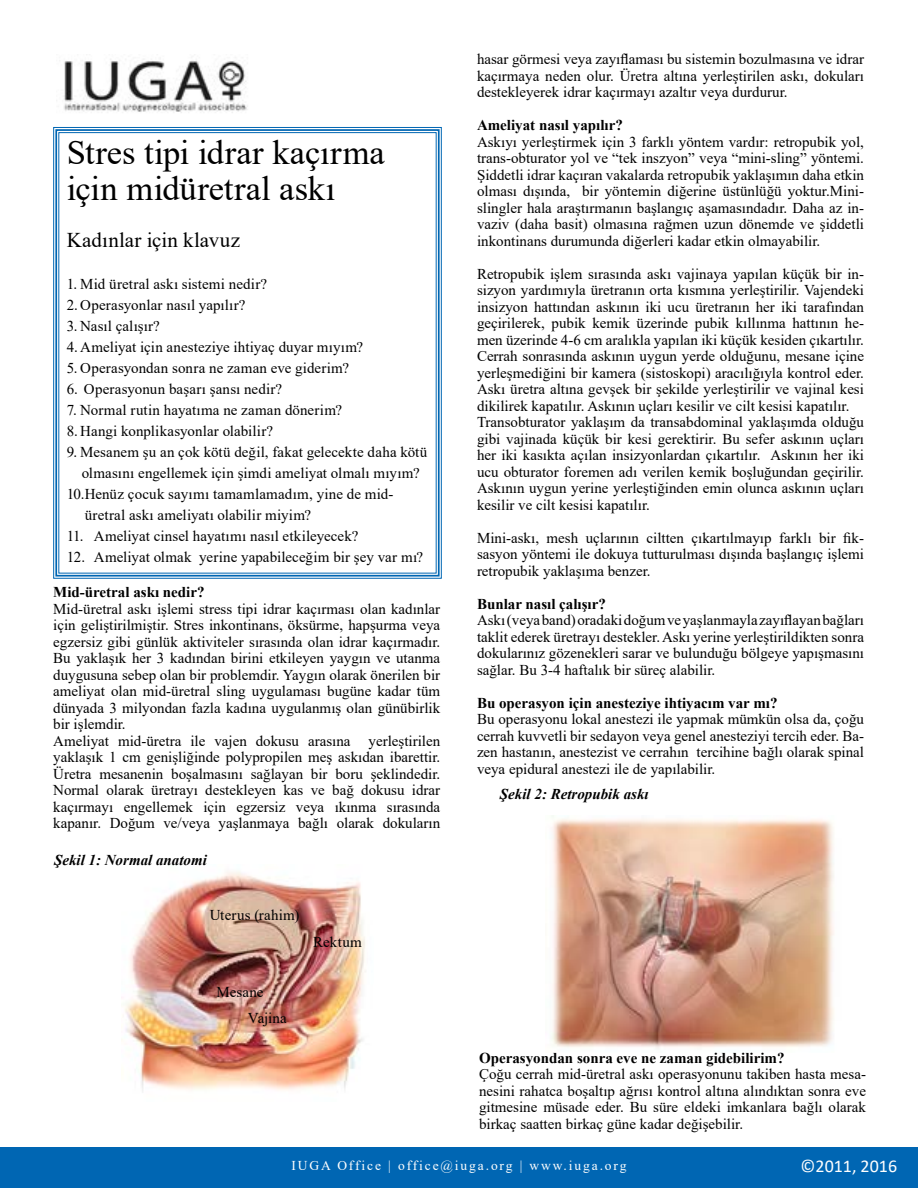
<style>
.page{position:relative;width:918px;height:1188px;background:#fff}
.page>*{position:absolute;margin:0;border:0;box-sizing:border-box;transform-origin:0 0}
.t1{font:34.5px/36px "Times New Roman";color:#000}
.t2{font:21px "Times New Roman";letter-spacing:.01em;color:#000}
.t3{font:18px "Calibri";color:#fff}
.t4{font:15px/16.5px "Times New Roman";color:#000;text-align:justify}
.t5{font:700 15px "Times New Roman";color:#000}
.t6{font:italic 700 15px "Times New Roman";color:#000}
.t7{font:13.5px "Times New Roman";letter-spacing:.14em;color:#fff}
</style>
<div class="page">
<div style="left:0;top:1147px;width:918px;height:41px;background:#0066b3"></div>
<img style="left:64px;top:59px;width:184px;height:54px">
<svg style="left:53px;top:127px;width:389px;height:452px"></svg>
<div style="left:55px;top:129px;width:385px;height:448px;border:2px solid #0066b3"></div>
<img style="left:125px;top:871px;width:241px;height:221px">
<img style="left:552px;top:819px;width:282px;height:230px">
<h1 class="t1" style="left:67px;top:134px;width:320px">Stres tipi idrar kaçırma için midüretral askı</h1>
<h2 class="t2" style="left:67px;top:225px;width:175px">Kadınlar için klavuz</h2>
<p class="t4" style="left:67px;top:275px;width:202px">1. Mid üretral askı sistemi nedir?</p>
<p class="t4" style="left:67px;top:296px;width:180px">2. Operasyonlar nasıl yapılır?</p>
<p class="t4" style="left:67px;top:317px;width:95px">3. Nasıl çalışır?</p>
<p class="t4" style="left:67px;top:338px;width:298px">4. Ameliyat için anesteziye ihtiyaç duyar mıyım?</p>
<p class="t4" style="left:67px;top:359px;width:284px">5. Operasyondan sonra ne zaman eve giderim?</p>
<p class="t4" style="left:67px;top:380px;width:217px">6. Operasyonun başarı şansı nedir?</p>
<p class="t4" style="left:67px;top:401px;width:277px">7. Normal rutin hayatıma ne zaman dönerim?</p>
<p class="t4" style="left:67px;top:422px;width:208px">8. Hangi konplikasyonlar olabilir?</p>
<p class="t4" style="left:67px;top:443px;width:362px">9. Mesanem şu an çok kötü değil, fakat gelecekte daha kötü</p>
<p class="t4" style="left:82px;top:464px;width:339px">olmasını engellemek için şimdi ameliyat olmalı mıyım?</p>
<p class="t4" style="left:67px;top:485px;width:328px">10.Henüz çocuk sayımı tamamlamadım, yine de mid-</p>
<p class="t4" style="left:85px;top:506px;width:228px">üretral askı ameliyatı olabilir miyim?</p>
<p class="t4" style="left:67px;top:527px;width:293px">11. Ameliyat cinsel hayatımı nasıl etkileyecek?</p>
<p class="t4" style="left:67px;top:548px;width:358px">12. Ameliyat olmak yerine yapabileceğim bir şey var mı?</p>
<p class="t5" style="left:53px;top:582px;width:153px">Mid-üretral askı nedir?</p>
<p class="t4" style="left:53px;top:600px;width:389px;text-align:left">Mid-üretral askı işlemi stress tipi idrar kaçırması olan kadınlar için geliştirilmiştir. Stres inkontinans, öksürme, hapşurma veya egzersiz gibi günlük aktiviteler sırasında olan idrar kaçırmadır.<br>Bu yaklaşık her 3 kadından birini etkileyen yaygın ve utanma duygusuna sebep olan bir problemdir. Yaygın olarak önerilen bir ameliyat olan mid-üretral sling uygulaması bugüne kadar tüm dünyada 3 milyondan fazla kadına uygulanmış olan günübirlik bir işlemdir.<br>Ameliyat mid-üretra ile vajen dokusu arasına yerleştirilen yaklaşık 1 cm genişliğinde polypropilen meş askıdan ibarettir.<br>Üretra mesanenin boşalmasını sağlayan bir boru şeklindedir.<br>Normal olarak üretrayı destekleyen kas ve bağ dokusu idrar kaçırmayı engellemek için egzersiz veya ıkınma sırasında kapanır. Doğum ve/veya yaşlanmaya bağlı olarak dokuların</p>
<p class="t6" style="left:54px;top:850px;width:154px">Şekil 1: Normal anatomi</p>
<p class="t4" style="left:210px;top:906px;width:91px">Uterus (rahim)</p>
<p class="t4" style="left:313px;top:933px;width:50px">Rektum</p>
<p class="t4" style="left:248px;top:978px;width:40px;line-height:26.1px;text-indent:-31px">Mesane<br>Vajina</p>
<p class="t4" style="left:477px;top:51px;width:389px">hasar görmesi veya zayıflaması bu sistemin bozulmasına ve idrar kaçırmaya neden olur. Üretra altına yerleştirilen askı, dokuları destekleyerek idrar kaçırmayı azaltır veya durdurur.</p>
<p class="t5" style="left:477px;top:115px;width:147px">Ameliyat nasıl yapılır?</p>
<p class="t4" style="left:477px;top:133px;width:389px">Askıyı yerleştirmek için 3 farklı yöntem vardır: retropubik yol, trans-obturator yol ve “tek inszyon” veya “mini-sling” yöntemi.<br>Şiddetli idrar kaçıran vakalarda retropubik yaklaşımın daha etkin olması dışında, bir yöntemin diğerine üstünlüğü yoktur.Mini&shy;slingler hala araştırmanın başlangıç aşamasındadır. Daha az in&shy;vaziv (daha basit) olmasına rağmen uzun dönemde ve şiddetli inkontinans durumunda diğerleri kadar etkin olmayabilir.</p>
<p class="t4" style="left:477px;top:265px;width:389px;text-align:left">Retropubik işlem sırasında askı vajinaya yapılan küçük bir in&shy;sizyon yardımıyla üretranın orta kısmına yerleştirilir. Vajendeki insizyon hattından askının iki ucu üretranın her iki tarafından geçirilerek, pubik kemik üzerinde pubik kıllınma hattının he&shy;men üzerinde 4-6 cm aralıkla yapılan iki küçük kesiden çıkartılır.<br>Cerrah sonrasında askının uygun yerde olduğunu, mesane içine yerleşmediğini bir kamera (sistoskopi) aracılığıyla kontrol eder.<br>Askı üretra altına gevşek bir şekilde yerleştirilir ve vajinal kesi dikilirek kapatılır. Askının uçları kesilir ve cilt kesisi kapatılır.<br>Transobturator yaklaşım da transabdominal yaklaşımda olduğu gibi vajinada küçük bir kesi gerektirir. Bu sefer askının uçları her iki kasıkta açılan insizyonlardan çıkartılır. Askının her iki ucu obturator foremen adı verilen kemik boşluğundan geçirilir.<br>Askının uygun yerine yerleştiğinden emin olunca askının uçları kesilir ve cilt kesisi kapatılır.</p>
<p class="t4" style="left:477px;top:529px;width:389px">Mini-askı, mesh uçlarının ciltten çıkartılmayıp farklı bir fik&shy;sasyon yöntemi ile dokuya tutturulması dışında başlangıç işlemi retropubik yaklaşıma benzer.</p>
<p class="t5" style="left:477px;top:593px;width:130px">Bunlar nasıl çalışır?</p>
<p class="t4" style="left:477px;top:612px;width:389px">Askı (veya band) oradaki doğum ve yaşlanmayla zayıflayan bağları taklit ederek üretrayı destekler. Askı yerine yerleştirildikten sonra dokularınız gözenekleri sarar ve bulunduğu bölgeye yapışmasını sağlar. Bu 3-4 haftalık bir süreç alabilir.</p>
<p class="t5" style="left:477px;top:692px;width:302px">Bu operasyon için anesteziye ihtiyacım var mı?</p>
<p class="t4" style="left:477px;top:711px;width:389px">Bu operasyonu lokal anestezi ile yapmak mümkün olsa da, çoğu cerrah kuvvetli bir sedayon veya genel anesteziyi tercih eder. Ba&shy;zen hastanın, anestezist ve cerrahın tercihine bağlı olarak spinal veya epidural anestezi ile de yapılabilir.</p>
<p class="t6" style="left:500px;top:784px;width:150px">Şekil 2: Retropubik askı</p>
<p class="t5" style="left:479px;top:1047px;width:307px">Operasyondan sonra eve ne zaman gidebilirim?</p>
<p class="t4" style="left:479px;top:1065px;width:389px">Çoğu cerrah mid-üretral askı operasyonunu takiben hasta mesa&shy;nesini rahatca boşaltıp ağrısı kontrol altına alındıktan sonra eve gitmesine müsade eder. Bu süre eldeki imkanlara bağlı olarak birkaç saatten birkaç güne kadar değişebilir.</p>
<p class="t7" style="left:292px;top:1156px;width:336px">IUGA Office | office@iuga.org | www.iuga.org</p>
<p class="t3" style="left:801px;top:1154px;width:98px">©2011, 2016</p>
</div>
